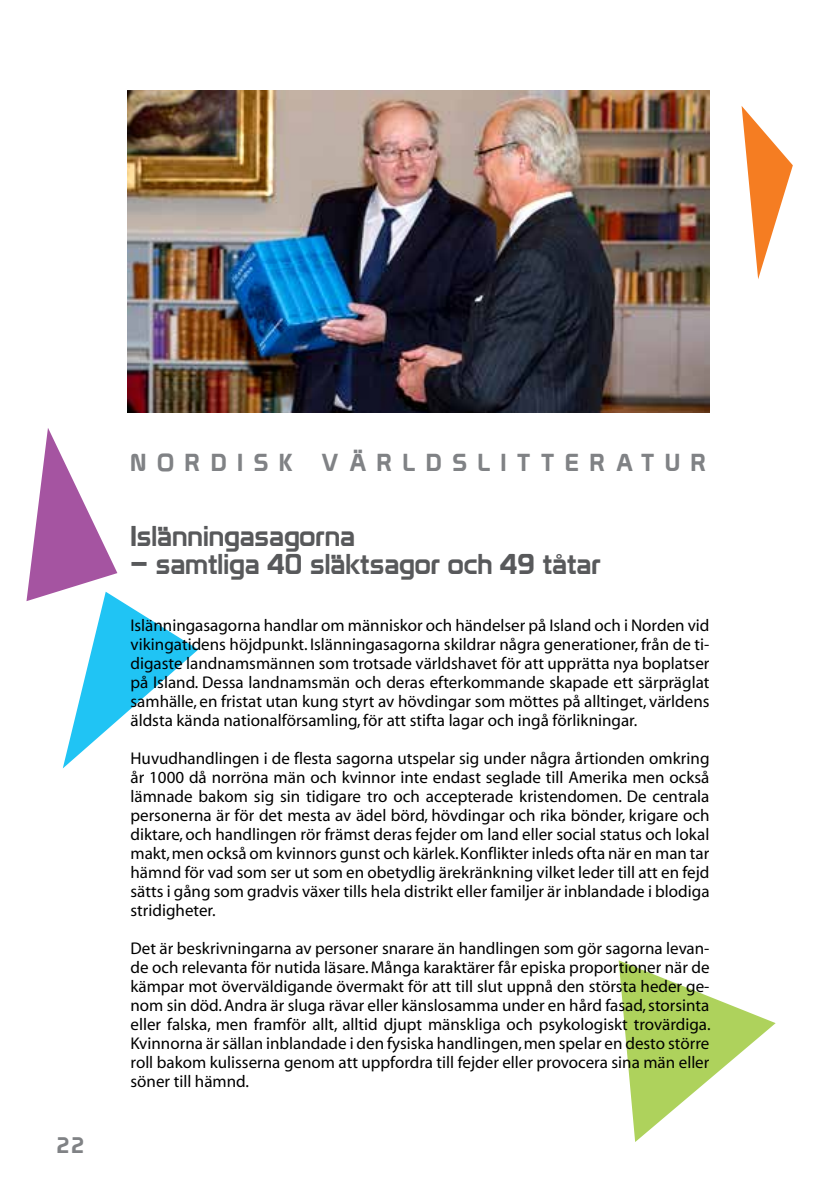
<style>
.page{position:relative;width:840px;height:1191px;background:#fff}
.page>*{position:absolute;margin:0;border:0;box-sizing:border-box;transform-origin:0 0}
.t1{font:28px "Prototype";color:#58595b}
.t2{font:24px "Prototype";letter-spacing:.45em;color:#808285}
.t3{font:22px "Prototype";color:#808285}
.t4{font:17px/19px "Myriad";color:#000;text-align:justify}
</style>
<div class="page">
<svg style="left:618px;top:960px;width:157px;height:182px"></svg>
<svg style="left:741px;top:106px;width:51px;height:173px"></svg>
<svg style="left:26px;top:428px;width:172px;height:340px"></svg>
<img style="left:128px;top:91px;width:581px;height:321px">
<p class="t3" style="left:57px;top:1132px;width:29px">22</p>
<h2 class="t2" style="left:130px;top:448px;width:577px">NORDISK VÄRLDSLITTERATUR</h2>
<h1 class="t1" style="left:130px;top:519px;width:226px">Islänningasagorna</h1>
<h1 class="t1" style="left:130px;top:547px;width:471px">– samtliga 40 släktsagor och 49 tåtar</h1>
<p class="t4" style="left:130px;top:616px;width:580px">Islänningasagorna handlar om människor och händelser på Island och i Norden vid vikingatidens höjdpunkt. Islänningasagorna skildrar några generationer, från de ti&shy;digaste landnamsmännen som trotsade världshavet för att upprätta nya boplatser på Island. Dessa landnamsmän och deras efterkommande skapade ett särpräglat samhälle, en fristat utan kung styrt av hövdingar som möttes på alltinget, världens äldsta kända nationalförsamling, för att stifta lagar och ingå förlikningar.</p>
<p class="t4" style="left:130px;top:749px;width:580px">Huvudhandlingen i de flesta sagorna utspelar sig under några årtionden omkring år 1000 då norröna män och kvinnor inte endast seglade till Amerika men också lämnade bakom sig sin tidigare tro och accepterade kristendomen. De centrala personerna är för det mesta av ädel börd, hövdingar och rika bönder, krigare och diktare, och handlingen rör främst deras fejder om land eller social status och lokal makt, men också om kvinnors gunst och kärlek. Konflikter inleds ofta när en man tar hämnd för vad som ser ut som en obetydlig ärekränkning vilket leder till att en fejd sätts i gång som gradvis växer tills hela distrikt eller familjer är inblandade i blodiga stridigheter.</p>
<p class="t4" style="left:130px;top:939px;width:581px">Det är beskrivningarna av personer snarare än handlingen som gör sagorna levan&shy;de och relevanta för nutida läsare. Många karaktärer får episka proportioner när de kämpar mot överväldigande övermakt för att till slut uppnå den största heder ge&shy;nom sin död. Andra är sluga rävar eller känslosamma under en hård fasad, storsinta eller falska, men framför allt, alltid djupt mänskliga och psykologiskt trovärdiga.<br>Kvinnorna är sällan inblandade i den fysiska handlingen, men spelar en desto större roll bakom kulisserna genom att uppfordra till fejder eller provocera sina män eller söner till hämnd.</p>
</div>
